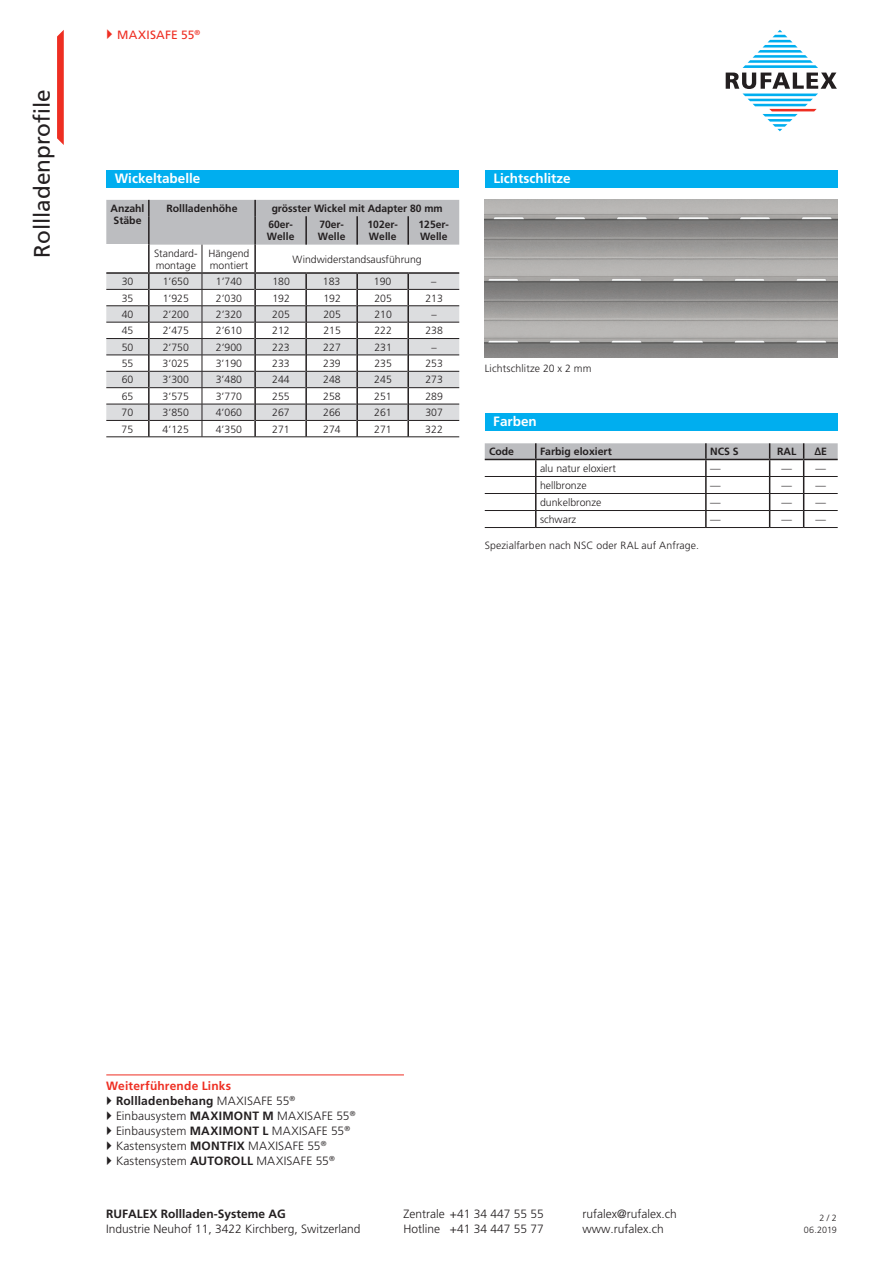
<style>
.page{position:relative;width:893px;height:1263px;background:#fff}
.page>*{position:absolute;margin:0;border:0;box-sizing:border-box;transform-origin:0 0}
.t1{font:23.1px "Frutiger LT Std";letter-spacing:.01em;color:#231f20}
.t2{font:22.5px "Frutiger LT Std";color:#231f20}
.t3{font:700 13.5px "Frutiger LT Std";color:#fff}
.t4{font:300 12px/15px "Frutiger LT Std";color:#231f20}
.t5{font:700 12px "Frutiger LT Std";color:#231f20}
.t6{font:12px "Frutiger LT Std";letter-spacing:.02em;color:#ee2e22}
.t7{font:300 10.5px/12px "Frutiger LT Std";color:#231f20}
.t8{font:700 10.5px/12px "Frutiger LT Std";color:#231f20}
.t9{font:300 9px/12px "Frutiger LT Std";letter-spacing:-.005em;color:#231f20;text-align:right}
.s1{font-weight:700;color:#ee2e22}
.s2{font-weight:700}
</style>
<div class="page">
<img style="left:485px;top:200px;width:353px;height:157px">
<hr style="left:106px;top:1074px;width:298px;height:1px;background:#ee2e22">
<div style="left:106px;top:170px;width:353px;height:17px;background:#00aeef"></div>
<div style="left:485px;top:414px;width:353px;height:17px;background:#00aeef"></div>
<svg style="left:485px;top:443px;width:353px;height:84px"></svg>
<hr style="left:485px;top:459px;width:51px;height:1px;background:#231f20">
<hr style="left:536px;top:459px;width:170px;height:1px;background:#231f20">
<hr style="left:706px;top:459px;width:64px;height:1px;background:#231f20">
<hr style="left:770px;top:459px;width:34px;height:1px;background:#231f20">
<hr style="left:804px;top:459px;width:34px;height:1px;background:#231f20">
<hr style="left:485px;top:476px;width:51px;height:1px;background:#231f20">
<hr style="left:536px;top:476px;width:170px;height:1px;background:#231f20">
<hr style="left:706px;top:476px;width:64px;height:1px;background:#231f20">
<hr style="left:770px;top:476px;width:34px;height:1px;background:#231f20">
<hr style="left:804px;top:476px;width:34px;height:1px;background:#231f20">
<hr style="left:485px;top:493px;width:51px;height:1px;background:#231f20">
<hr style="left:536px;top:493px;width:170px;height:1px;background:#231f20">
<hr style="left:706px;top:493px;width:64px;height:1px;background:#231f20">
<hr style="left:770px;top:493px;width:34px;height:1px;background:#231f20">
<hr style="left:804px;top:493px;width:34px;height:1px;background:#231f20">
<hr style="left:485px;top:510px;width:51px;height:1px;background:#231f20">
<hr style="left:536px;top:510px;width:170px;height:1px;background:#231f20">
<hr style="left:706px;top:510px;width:64px;height:1px;background:#231f20">
<hr style="left:770px;top:510px;width:34px;height:1px;background:#231f20">
<hr style="left:804px;top:510px;width:34px;height:1px;background:#231f20">
<hr style="left:485px;top:527px;width:51px;height:1px;background:#231f20">
<hr style="left:536px;top:527px;width:170px;height:1px;background:#231f20">
<hr style="left:706px;top:527px;width:64px;height:1px;background:#231f20">
<hr style="left:770px;top:527px;width:34px;height:1px;background:#231f20">
<hr style="left:804px;top:527px;width:34px;height:1px;background:#231f20">
<hr style="left:106px;top:437px;width:43px;height:1px;background:#231f20">
<hr style="left:149px;top:437px;width:53px;height:1px;background:#231f20">
<hr style="left:202px;top:437px;width:53px;height:1px;background:#231f20">
<hr style="left:255px;top:437px;width:51px;height:1px;background:#231f20">
<hr style="left:306px;top:437px;width:51px;height:1px;background:#231f20">
<hr style="left:357px;top:437px;width:51px;height:1px;background:#231f20">
<hr style="left:408px;top:437px;width:51px;height:1px;background:#231f20">
<svg style="left:106px;top:200px;width:353px;height:237px"></svg>
<div style="left:485px;top:170px;width:353px;height:17px;background:#00aeef"></div>
<svg style="left:57px;top:30px;width:7px;height:115px"></svg>
<svg style="left:726px;top:30px;width:111px;height:101px"></svg>
<h2 class="t2" style="left:29px;top:258px;width:170px;rotate:-90deg">Rollladenprofile</h2>
<h1 class="t1" style="left:47px;top:100px;width:158px;rotate:90deg">ECONOMIC 37</h1>
<p class="t6" style="left:117px;top:28px;width:85px">MAXISAFE 55<sup>®</sup></p>
<p class="t3" style="left:115px;top:170px;width:87px">Wickeltabelle</p>
<p class="t8" style="left:111px;top:202px;width:35px">Anzahl<br>Stäbe</p>
<p class="t8" style="left:166px;top:202px;width:73px">Rollladenhöhe</p>
<p class="t8" style="left:268px;top:200px;width:176px;line-height:16.4px;text-indent:3px">grösster Wickel mit Adapter 80 mm<br>60er-</p>
<p class="t8" style="left:267px;top:231px;width:29px">Welle</p>
<p class="t8" style="left:318px;top:219px;width:29px">70er-<br>Welle</p>
<p class="t8" style="left:368px;top:219px;width:32px">102er-<br>Welle</p>
<p class="t8" style="left:419px;top:219px;width:32px">125er-<br>Welle</p>
<p class="t7" style="left:154px;top:247px;width:45px">Standard&shy;montage</p>
<p class="t7" style="left:209px;top:247px;width:42px">Hängend montiert</p>
<p class="t7" style="left:293px;top:253px;width:131px">Windwiderstandsausführung</p>
<p class="t7" style="left:122px;top:276px;width:13px">30</p>
<p class="t7" style="left:163px;top:276px;width:28px">1’650</p>
<p class="t7" style="left:216px;top:276px;width:28px">1’740</p>
<p class="t7" style="left:272px;top:276px;width:19px">180</p>
<p class="t7" style="left:323px;top:276px;width:19px">183</p>
<p class="t7" style="left:374px;top:276px;width:19px">190</p>
<p class="t7" style="left:431px;top:276px;width:7px">–</p>
<p class="t7" style="left:122px;top:292px;width:13px">35</p>
<p class="t7" style="left:163px;top:292px;width:28px">1’925</p>
<p class="t7" style="left:216px;top:292px;width:28px">2’030</p>
<p class="t7" style="left:272px;top:292px;width:19px">192</p>
<p class="t7" style="left:323px;top:292px;width:19px">192</p>
<p class="t7" style="left:374px;top:292px;width:19px">205</p>
<p class="t7" style="left:425px;top:292px;width:19px">213</p>
<p class="t7" style="left:122px;top:308px;width:13px">40</p>
<p class="t7" style="left:163px;top:308px;width:28px">2’200</p>
<p class="t7" style="left:216px;top:308px;width:28px">2’320</p>
<p class="t7" style="left:272px;top:308px;width:19px">205</p>
<p class="t7" style="left:323px;top:308px;width:19px">205</p>
<p class="t7" style="left:374px;top:308px;width:19px">210</p>
<p class="t7" style="left:431px;top:308px;width:7px">–</p>
<p class="t7" style="left:122px;top:325px;width:13px">45</p>
<p class="t7" style="left:163px;top:325px;width:28px">2’475</p>
<p class="t7" style="left:216px;top:325px;width:28px">2’610</p>
<p class="t7" style="left:272px;top:325px;width:19px">212</p>
<p class="t7" style="left:323px;top:325px;width:19px">215</p>
<p class="t7" style="left:374px;top:325px;width:19px">222</p>
<p class="t7" style="left:425px;top:325px;width:19px">238</p>
<p class="t7" style="left:122px;top:341px;width:13px">50</p>
<p class="t7" style="left:163px;top:341px;width:28px">2’750</p>
<p class="t7" style="left:216px;top:341px;width:28px">2’900</p>
<p class="t7" style="left:272px;top:341px;width:19px">223</p>
<p class="t7" style="left:323px;top:341px;width:19px">227</p>
<p class="t7" style="left:374px;top:341px;width:19px">231</p>
<p class="t7" style="left:431px;top:341px;width:7px">–</p>
<p class="t7" style="left:122px;top:358px;width:13px">55</p>
<p class="t7" style="left:163px;top:358px;width:28px">3’025</p>
<p class="t7" style="left:216px;top:358px;width:28px">3’190</p>
<p class="t7" style="left:272px;top:358px;width:19px">233</p>
<p class="t7" style="left:323px;top:358px;width:19px">239</p>
<p class="t7" style="left:374px;top:358px;width:19px">235</p>
<p class="t7" style="left:425px;top:358px;width:19px">253</p>
<p class="t7" style="left:122px;top:374px;width:13px">60</p>
<p class="t7" style="left:163px;top:374px;width:28px">3’300</p>
<p class="t7" style="left:216px;top:374px;width:28px">3’480</p>
<p class="t7" style="left:272px;top:374px;width:19px">244</p>
<p class="t7" style="left:323px;top:374px;width:19px">248</p>
<p class="t7" style="left:374px;top:374px;width:19px">245</p>
<p class="t7" style="left:425px;top:374px;width:19px">273</p>
<p class="t7" style="left:122px;top:390px;width:13px">65</p>
<p class="t7" style="left:163px;top:390px;width:28px">3’575</p>
<p class="t7" style="left:216px;top:390px;width:28px">3’770</p>
<p class="t7" style="left:272px;top:390px;width:19px">255</p>
<p class="t7" style="left:323px;top:390px;width:19px">258</p>
<p class="t7" style="left:374px;top:390px;width:19px">251</p>
<p class="t7" style="left:425px;top:390px;width:19px">289</p>
<p class="t7" style="left:122px;top:407px;width:13px">70</p>
<p class="t7" style="left:163px;top:407px;width:28px">3’850</p>
<p class="t7" style="left:216px;top:407px;width:28px">4’060</p>
<p class="t7" style="left:272px;top:407px;width:19px">267</p>
<p class="t7" style="left:323px;top:407px;width:19px">266</p>
<p class="t7" style="left:374px;top:407px;width:19px">261</p>
<p class="t7" style="left:425px;top:407px;width:19px">307</p>
<p class="t7" style="left:122px;top:423px;width:13px">75</p>
<p class="t7" style="left:163px;top:423px;width:28px">4’125</p>
<p class="t7" style="left:216px;top:423px;width:28px">4’350</p>
<p class="t7" style="left:272px;top:423px;width:19px">271</p>
<p class="t7" style="left:323px;top:423px;width:19px">274</p>
<p class="t7" style="left:374px;top:423px;width:19px">271</p>
<p class="t7" style="left:425px;top:423px;width:19px">322</p>
<p class="t3" style="left:493px;top:170px;width:79px">Lichtschlitze</p>
<p class="t7" style="left:485px;top:362px;width:108px">Lichtschlitze 20 x 2 mm</p>
<p class="t3" style="left:493px;top:414px;width:45px">Farben</p>
<p class="t8" style="left:489px;top:446px;width:27px">Code</p>
<p class="t8" style="left:540px;top:446px;width:73px">Farbig eloxiert</p>
<p class="t8" style="left:710px;top:446px;width:30px">NCS S</p>
<p class="t8" style="left:777px;top:446px;width:21px">RAL</p>
<p class="t8" style="left:814px;top:446px;width:14px">∆E</p>
<p class="t7" style="left:540px;top:462px;width:77px">alu natur eloxiert</p>
<p class="t7" style="left:710px;top:462px;width:12px">—</p>
<p class="t7" style="left:781px;top:462px;width:46px">— —</p>
<p class="t7" style="left:540px;top:479px;width:48px">hellbronze</p>
<p class="t7" style="left:710px;top:479px;width:12px">—</p>
<p class="t7" style="left:781px;top:479px;width:46px">— —</p>
<p class="t7" style="left:540px;top:496px;width:63px">dunkelbronze</p>
<p class="t7" style="left:710px;top:496px;width:12px">—</p>
<p class="t7" style="left:781px;top:496px;width:46px">— —</p>
<p class="t7" style="left:540px;top:513px;width:38px">schwarz</p>
<p class="t7" style="left:710px;top:513px;width:12px">—</p>
<p class="t7" style="left:781px;top:513px;width:46px">— —</p>
<p class="t7" style="left:485px;top:539px;width:216px">Spezialfarben nach NSC oder RAL auf Anfrage.</p>
<p class="t4" style="left:116px;top:1079px;width:241px;text-indent:-10px"><span class="s1">Weiterführende Links<br></span><span class="s2">Rollladenbehang</span> MAXISAFE 55<sup>® </sup>Einbausystem <span class="s2">MAXIMONT M</span> MAXISAFE 55<sup>® </sup>Einbausystem <span class="s2">MAXIMONT L</span> MAXISAFE 55<sup>® </sup>Kastensystem <span class="s2">MONTFIX</span> MAXISAFE 55<sup>® </sup>Kastensystem <span class="s2">AUTOROLL</span> MAXISAFE 55<sup>®</sup></p>
<p class="t5" style="left:106px;top:1207px;width:181px">RUFALEX Rollladen-Systeme AG</p>
<p class="t4" style="left:403px;top:1207px;width:142px">Zentrale +41 34 447 55 55</p>
<p class="t4" style="left:106px;top:1222px;width:256px">Industrie Neuhof 11, 3422 Kirchberg, Switzerland</p>
<p class="t4" style="left:403px;top:1222px;width:142px">Hotline +41 34 447 55 77</p>
<p class="t4" style="left:583px;top:1207px;width:96px">rufalex@rufalex.ch www.rufalex.ch</p>
<p class="t9" style="left:804px;top:1212px;width:34px">2/2<br>06.2019</p>
</div>
